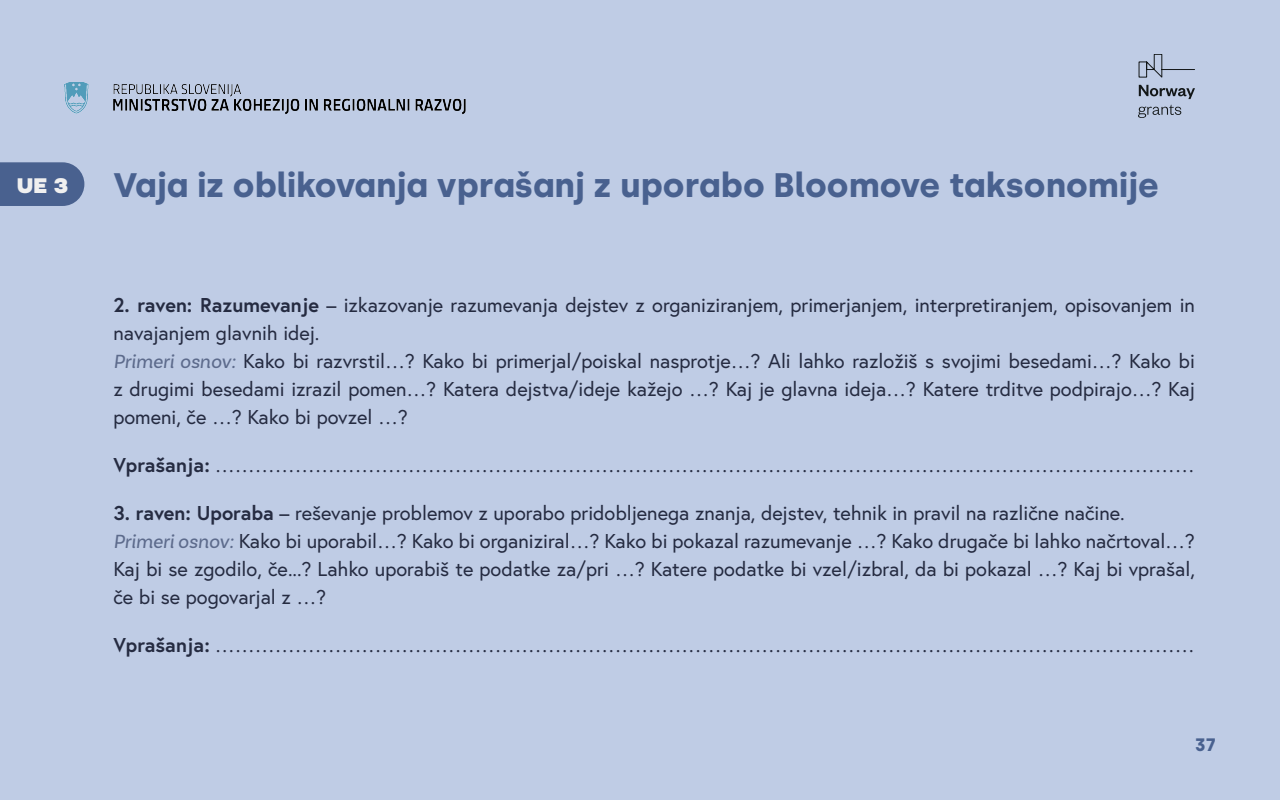
<style>
.page{position:relative;width:1280px;height:800px;background:#bfcce5}
.page>*{position:absolute;margin:0;border:0;box-sizing:border-box;transform-origin:0 0}
.t1{font:700 34px "Silka";color:#49618f}
.t2{font:21px "CHANEY";color:#f0f0f0}
.t3{font:20px/28px "Europa";color:#252b41}
.t4{font:700 18px "Silka";color:#49618f}
.s1{font-weight:700}
.s2{font-family:"Basic Sans";font-style:italic;color:#5d6b8c}
</style>
<div class="page">
<svg style="left:0;top:162px;width:84px;height:44px;background:#4f6794"></svg>
<svg style="left:1138px;top:54px;width:57px;height:24px"></svg>
<svg style="left:1139px;top:85px;width:56px;height:14px"></svg>
<svg style="left:1138px;top:105px;width:43px;height:13px"></svg>
<img style="left:64px;top:82px;width:402px;height:33px">
<p class="t2" style="left:17px;top:172px;width:53px">UE 3</p>
<h1 class="t1" style="left:113px;top:165px;width:1047px">Vaja iz oblikovanja vprašanj z uporabo Bloomove taksonomije</h1>
<p class="t3" style="left:113px;top:290px;width:1083px"><span class="s1">2. raven: Razumevanje</span> – izkazovanje razumevanja dejstev z organiziranjem, primerjanjem, interpretiranjem, opisovanjem in navajanjem glavnih idej.<br><span class="s2">Primeri osnov:</span> Kako bi razvrstil…? Kako bi primerjal/poiskal nasprotje…? Ali lahko razložiš s svojimi besedami…? Kako bi z drugimi besedami izrazil pomen…? Katera dejstva/ideje kažejo …? Kaj je glavna ideja…? Katere trditve podpirajo…? Kaj pomeni, če …? Kako bi povzel …?</p>
<p class="t3" style="left:113px;top:450px;width:1083px"><span class="s1">Vprašanja:</span> …………………………………………………………………………………………………………………………………</p>
<p class="t3" style="left:113px;top:498px;width:1083px"><span class="s1">3. raven: Uporaba</span> – reševanje problemov z uporabo pridobljenega znanja, dejstev, tehnik in pravil na različne načine.<br><span class="s2">Primeri osnov:</span> Kako bi uporabil…? Kako bi organiziral…? Kako bi pokazal razumevanje …? Kako drugače bi lahko načrtoval…?<br>Kaj bi se zgodilo, če...? Lahko uporabiš te podatke za/pri …? Katere podatke bi vzel/izbral, da bi pokazal …? Kaj bi vprašal, če bi se pogovarjal z …?</p>
<p class="t3" style="left:113px;top:630px;width:1083px"><span class="s1">Vprašanja:</span> …………………………………………………………………………………………………………………………………</p>
<p class="t4" style="left:1195px;top:734px;width:22px">37</p>
</div>
